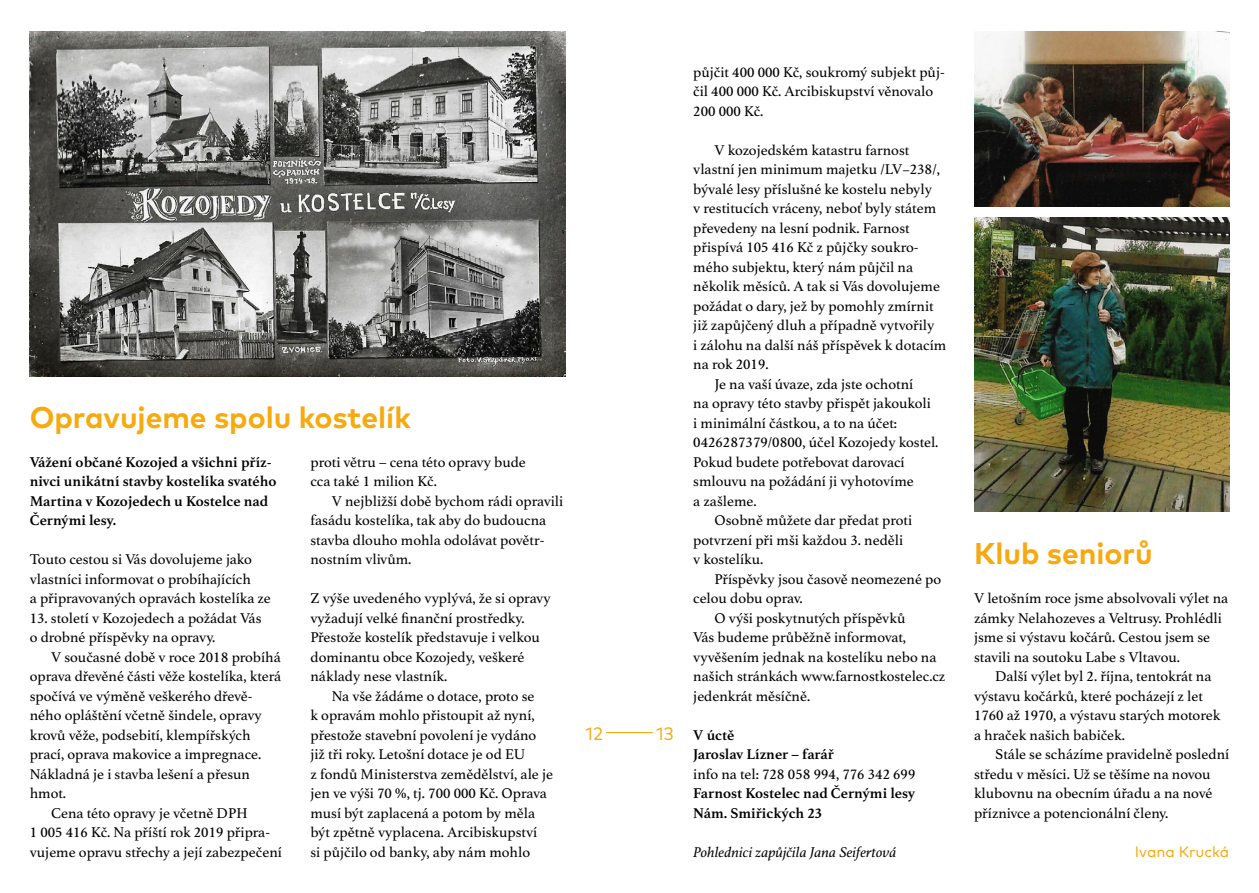
<style>
.page{position:relative;width:1259px;height:893px;background:#fff}
.page>*{position:absolute;margin:0;border:0;box-sizing:border-box;transform-origin:0 0}
.t1{font:700 30px "Mark Pro";color:#f7aa0f}
.t2{font:18px "Mark Pro";color:#f7aa0f}
.t3{font:15px/19.5px "Athelas";color:#000}
.t4{font:700 15px/19.5px "Athelas";color:#000}
.t5{font:italic 15px "Athelas";color:#000}
.t6{font:15px "Mark Pro";color:#f7aa0f}
</style>
<div class="page">
<hr style="left:606px;top:732px;width:46px;height:1px;background:#f7aa0f">
<img style="left:30px;top:32px;width:536px;height:345px">
<img style="left:974px;top:32px;width:255px;height:174px">
<img style="left:974px;top:217px;width:255px;height:294px">
<h1 class="t1" style="left:30px;top:394px;width:383px">Opravujeme spolu kostelík</h1>
<p class="t4" style="left:30px;top:452px;width:248px">Vážení občané Kozojed a všichni příz&shy;nivci unikátní stavby kostelíka svatého<br>Martina v Kozojedech u Kostelce nad<br>Černými lesy.</p>
<p class="t3" style="left:30px;top:550px;width:242px">Touto cestou si Vás dovolujeme jako vlastníci informovat o probíhajících<br>a připravovaných opravách kostelíka ze</p>
<p class="t3" style="left:30px;top:608px;width:233px">13. století v Kozojedech a požádat Vás o drobné příspěvky na opravy.</p>
<p class="t3" style="left:51px;top:647px;width:231px">V současné době v roce 2018 probíhá</p>
<p class="t3" style="left:30px;top:667px;width:253px">oprava dřevěné části věže kostelíka, která</p>
<p class="t3" style="left:30px;top:686px;width:224px">spočívá ve výměně veškerého dřevě-</p>
<p class="t3" style="left:30px;top:706px;width:234px">ného opláštění včetně šindele, opravy</p>
<p class="t3" style="left:30px;top:725px;width:222px">krovů věže, podsebití, klempířských</p>
<p class="t3" style="left:30px;top:745px;width:233px">prací, oprava makovice a impregnace.</p>
<p class="t3" style="left:30px;top:764px;width:222px">Nákladná je i stavba lešení a přesun</p>
<p class="t3" style="left:30px;top:784px;width:38px">hmot.</p>
<p class="t3" style="left:51px;top:803px;width:198px">Cena této opravy je včetně DPH</p>
<p class="t3" style="left:30px;top:823px;width:242px">1 005 416 Kč. Na příští rok 2019 připra-</p>
<p class="t3" style="left:30px;top:842px;width:254px">vujeme opravu střechy a její zabezpečení</p>
<p class="t3" style="left:310px;top:452px;width:217px">proti větru – cena této opravy bude cca také 1 milion Kč.</p>
<p class="t3" style="left:310px;top:491px;width:254px;text-indent:21px">V nejbližší době bychom rádi opravili fasádu kostelíka, tak aby do budoucna stavba dlouho mohla odolávat povětr&shy;nostním vlivům.</p>
<p class="t3" style="left:310px;top:589px;width:242px">Z výše uvedeného vyplývá, že si opravy vyžadují velké finanční prostředky.<br>Přestože kostelík představuje i velkou dominantu obce Kozojedy, veškeré náklady nese vlastník.</p>
<p class="t3" style="left:310px;top:686px;width:244px;text-indent:21px">Na vše žádáme o dotace, proto se<br>k opravám mohlo přistoupit až nyní, přestože stavební povolení je vydáno již tři roky. Letošní dotace je od EU<br>z fondů Ministerstva zemědělství, ale je jen ve výši 70 %, tj. 700 000 Kč. Oprava musí být zaplacená a potom by měla být zpětně vyplacena. Arcibiskupství<br>si půjčilo od banky, aby nám mohlo</p>
<p class="t2" style="left:585px;top:720px;width:19px">12</p>
<p class="t2" style="left:656px;top:720px;width:19px">13</p>
<p class="t3" style="left:693px;top:62px;width:253px">půjčit 400 000 Kč, soukromý subjekt půj&shy;čil 400 000 Kč. Arcibiskupství věnovalo<br>200 000 Kč.</p>
<p class="t3" style="left:714px;top:140px;width:196px">V kozojedském katastru farnost</p>
<p class="t3" style="left:693px;top:160px;width:248px">vlastní jen minimum majetku /LV−238/,</p>
<p class="t3" style="left:693px;top:179px;width:240px">bývalé lesy příslušné ke kostelu nebyly</p>
<p class="t3" style="left:693px;top:199px;width:244px">v restitucích vráceny, neboť byly státem</p>
<p class="t3" style="left:693px;top:218px;width:218px">převedeny na lesní podnik. Farnost</p>
<p class="t3" style="left:693px;top:238px;width:227px">přispívá 105 416 Kč z půjčky soukro-</p>
<p class="t3" style="left:693px;top:257px;width:221px">mého subjektu, který nám půjčil na</p>
<p class="t3" style="left:693px;top:277px;width:248px">několik měsíců. A tak si Vás dovolujeme</p>
<p class="t3" style="left:693px;top:296px;width:242px">požádat o dary, jež by pomohly zmírnit</p>
<p class="t3" style="left:693px;top:316px;width:243px">již zapůjčený dluh a případně vytvořily</p>
<p class="t3" style="left:693px;top:335px;width:255px">i zálohu na další náš příspěvek k dotacím</p>
<p class="t3" style="left:693px;top:355px;width:77px">na rok 2019.</p>
<p class="t3" style="left:714px;top:374px;width:200px">Je na vaší úvaze, zda jste ochotní</p>
<p class="t3" style="left:693px;top:394px;width:239px">na opravy této stavby přispět jakoukoli</p>
<p class="t3" style="left:693px;top:413px;width:205px">i minimální částkou, a to na účet:</p>
<p class="t3" style="left:693px;top:433px;width:247px">0426287379/0800, účel Kozojedy kostel.</p>
<p class="t3" style="left:693px;top:452px;width:213px">Pokud budete potřebovat darovací</p>
<p class="t3" style="left:693px;top:472px;width:222px">smlouvu na požádání ji vyhotovíme</p>
<p class="t3" style="left:693px;top:491px;width:65px">a zašleme.</p>
<p class="t3" style="left:714px;top:511px;width:199px">Osobně můžete dar předat proti</p>
<p class="t3" style="left:693px;top:530px;width:211px">potvrzení při mši každou 3. neděli</p>
<p class="t3" style="left:693px;top:550px;width:72px">v kostelíku.</p>
<p class="t3" style="left:714px;top:569px;width:228px">Příspěvky jsou časově neomezené po</p>
<p class="t3" style="left:693px;top:589px;width:111px">celou dobu oprav.</p>
<p class="t3" style="left:714px;top:608px;width:192px">O výši poskytnutých příspěvků</p>
<p class="t3" style="left:693px;top:628px;width:214px">Vás budeme průběžně informovat,</p>
<p class="t3" style="left:693px;top:647px;width:245px">vyvěšením jednak na kostelíku nebo na</p>
<p class="t3" style="left:693px;top:667px;width:253px">našich stránkách www.farnostkostelec.cz</p>
<p class="t3" style="left:693px;top:686px;width:118px">jedenkrát měsíčně.</p>
<p class="t4" style="left:693px;top:725px;width:142px">V úctě<br>Jaroslav Lízner – farář</p>
<p class="t3" style="left:693px;top:764px;width:224px">info na tel: 728 058 994, 776 342 699</p>
<p class="t4" style="left:693px;top:783px;width:223px">Farnost Kostelec nad Černými lesy<br>Nám. Smiřických 23</p>
<p class="t5" style="left:693px;top:843px;width:205px">Pohlednici zapůjčila Jana Seifertová</p>
<h1 class="t1" style="left:974px;top:531px;width:180px">Klub seniorů</h1>
<p class="t3" style="left:974px;top:589px;width:256px">V letošním roce jsme absolvovali výlet na zámky Nelahozeves a Veltrusy. Prohlédli jsme si výstavu kočárů. Cestou jsem se stavili na soutoku Labe s Vltavou.</p>
<p class="t3" style="left:974px;top:667px;width:248px;text-indent:21px">Další výlet byl 2. října, tentokrát na výstavu kočárků, které pocházejí z let 1760 až 1970, a výstavu starých motorek a hraček našich babiček.</p>
<p class="t3" style="left:974px;top:745px;width:257px;text-indent:21px">Stále se scházíme pravidelně poslední středu v měsíci. Už se těšíme na novou klubovnu na obecním úřadu a na nové příznivce a potencionální členy.</p>
<p class="t6" style="left:1135px;top:840px;width:96px">Ivana Krucká</p>
</div>
